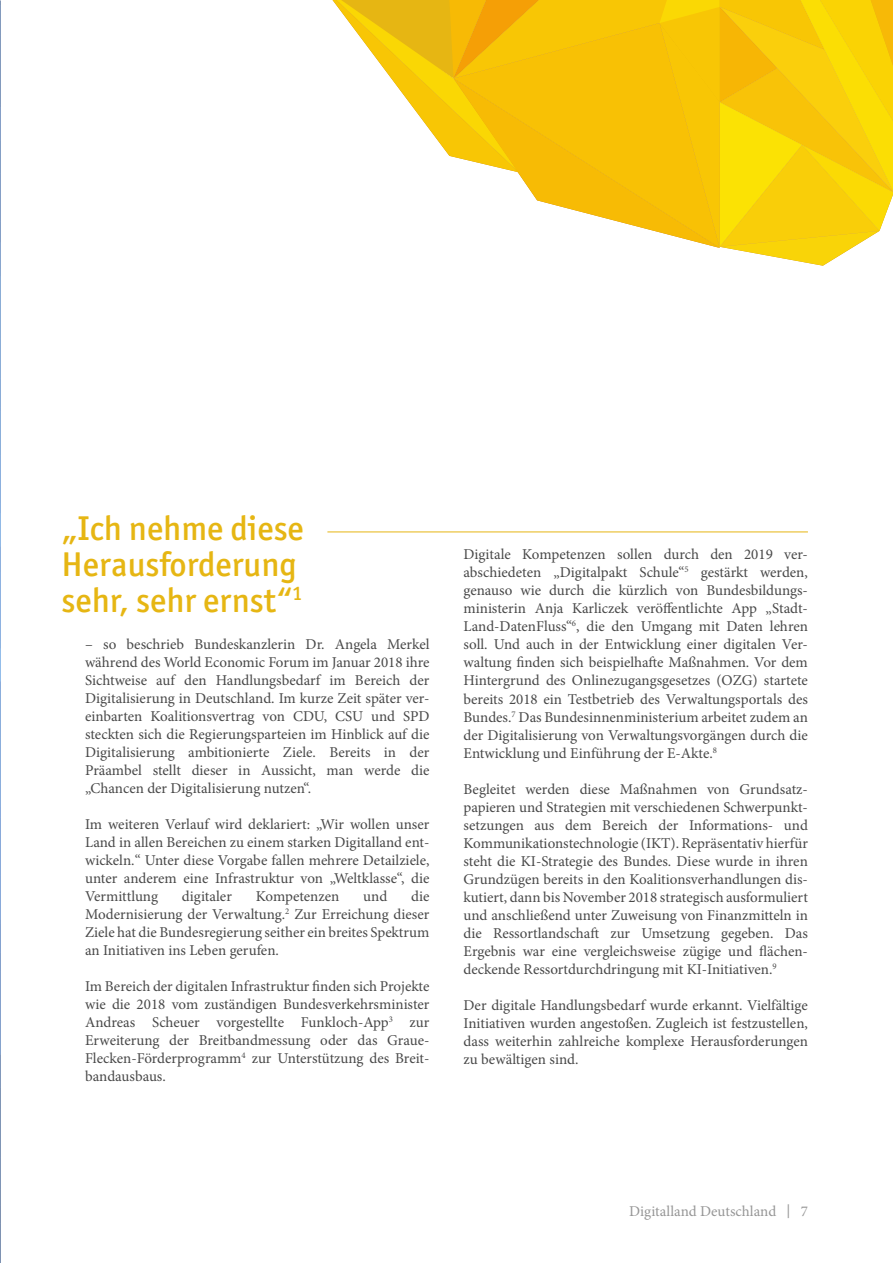
<style>
.page{position:relative;width:893px;height:1263px;background:#fff}
.page>*{position:absolute;margin:0;border:0;box-sizing:border-box;transform-origin:0 0}
.t1{font:500 34.5px/36px "Officina Sans ITC Pro";color:#e6b613}
.Body{font:15px/18px "Minion Pro";color:#484848;text-align:justify}
.t2{font:15px "Minion Pro";color:#969696}
.s1{font-family:"Graphik"}
</style>
<div class="page">
<hr style="left:327px;top:531px;width:481px;height:1px;background:#e6b613">
<svg style="left:332px;top:0;width:561px;height:266px"></svg>
<svg style="left:453px;top:23px;width:267px;height:225px;fill:#f8c105"></svg>
<p class="t1" style="left:62px;top:509px;width:244px">„Ich nehme diese<br>Herausforderung sehr, sehr ernst“<sup>1</sup></p>
<p class="Body" style="left:85px;top:635px;width:346px">– so beschrieb Bundeskanzlerin Dr. Angela Merkel während des World Economic Forum im Januar 2018 ihre Sichtweise auf den Handlungsbedarf im Bereich der Digitalisierung in Deutschland. Im kurze Zeit später ver&shy;einbarten Koalitionsvertrag von CDU, CSU und SPD steckten sich die Regierungsparteien im Hinblick auf die Digitalisierung ambitionierte Ziele. Bereits in der Präambel stellt dieser in Aussicht, man werde die „Chancen der Digitalisierung nutzen“.</p>
<p class="Body" style="left:85px;top:815px;width:346px">Im weiteren Verlauf wird deklariert: „Wir wollen unser Land in allen Bereichen zu einem starken Digitalland ent&shy;wickeln.“ Unter diese Vorgabe fallen mehrere Detailziele, unter anderem eine Infrastruktur von „Weltklasse“, die Vermittlung</p>
<p class="Body" style="left:85px;top:887px;width:346px;text-indent:326px">die Modernisierung der Verwaltung.<sup>2</sup> Zur Erreichung dieser Ziele hat die Bundesregierung seither ein breites Spektrum an Initiativen ins Leben gerufen.</p>
<p class="Body" style="left:85px;top:977px;width:346px">Im Bereich der digitalen Infrastruktur finden sich Projekte wie die 2018 vom zuständigen Bundesverkehrsminister Andreas Scheuer vorgestellte Funkloch-App<sup>3</sup> zur Erweiterung der Breitbandmessung oder das Graue-Flecken-Förderprogramm<sup>4</sup> zur Unterstützung des Breit&shy;bandausbaus.</p>
<p class="Body" style="left:182px;top:887px;width:51px">digitaler</p>
<p class="Body" style="left:256px;top:887px;width:85px">Kompetenzen</p>
<p class="Body" style="left:363px;top:887px;width:26px">und</p>
<p class="Body" style="left:463px;top:546px;width:346px">Digitale Kompetenzen sollen durch den 2019 ver&shy;abschiedeten „Digitalpakt Schule“<sup>5</sup> gestärkt werden, genauso wie durch die kürzlich von Bundesbildungs&shy;ministerin Anja Karliczek veröffentlichte App „Stadt-Land-DatenFluss“<sup>6</sup>, die den Umgang mit Daten lehren soll. Und auch in der Entwicklung einer digitalen Ver&shy;waltung finden sich beispielhafte Maßnahmen. Vor dem Hintergrund des Onlinezugangsgesetzes (OZG) startete bereits 2018 ein Testbetrieb des Verwaltungsportals des Bundes.<sup>7</sup> Das Bundesinnenministerium arbeitet zudem an der Digitalisierung von Verwaltungsvorgängen durch die Entwicklung und Einführung der E-Akte.<sup>8</sup></p>
<p class="Body" style="left:463px;top:780px;width:346px">Begleitet werden diese Maßnahmen von Grundsatz&shy;papieren und Strategien mit verschiedenen Schwerpunkt&shy;setzungen aus dem Bereich der Informations- und Kommunikationstechnologie (IKT). Repräsentativ hierfür steht die KI-Strategie des Bundes. Diese wurde in ihren Grundzügen bereits in den Koalitionsverhandlungen dis&shy;kutiert, dann bis November 2018 strategisch ausformuliert und anschließend unter Zuweisung von Finanzmitteln in die Ressortlandschaft zur Umsetzung gegeben. Das Ergebnis war eine vergleichsweise zügige und flächen&shy;deckende Ressortdurchdringung mit KI-Initiativen.<sup>9</sup></p>
<p class="Body" style="left:463px;top:996px;width:346px">Der digitale Handlungsbedarf wurde erkannt. Vielfältige Initiativen wurden angestoßen. Zugleich ist festzustellen, dass weiterhin zahlreiche komplexe Herausforderungen zu bewältigen sind.</p>
<p class="t2" style="left:629px;top:1201px;width:180px">Digitalland Deutschland <span class="s1">|</span> 7</p>
</div>
